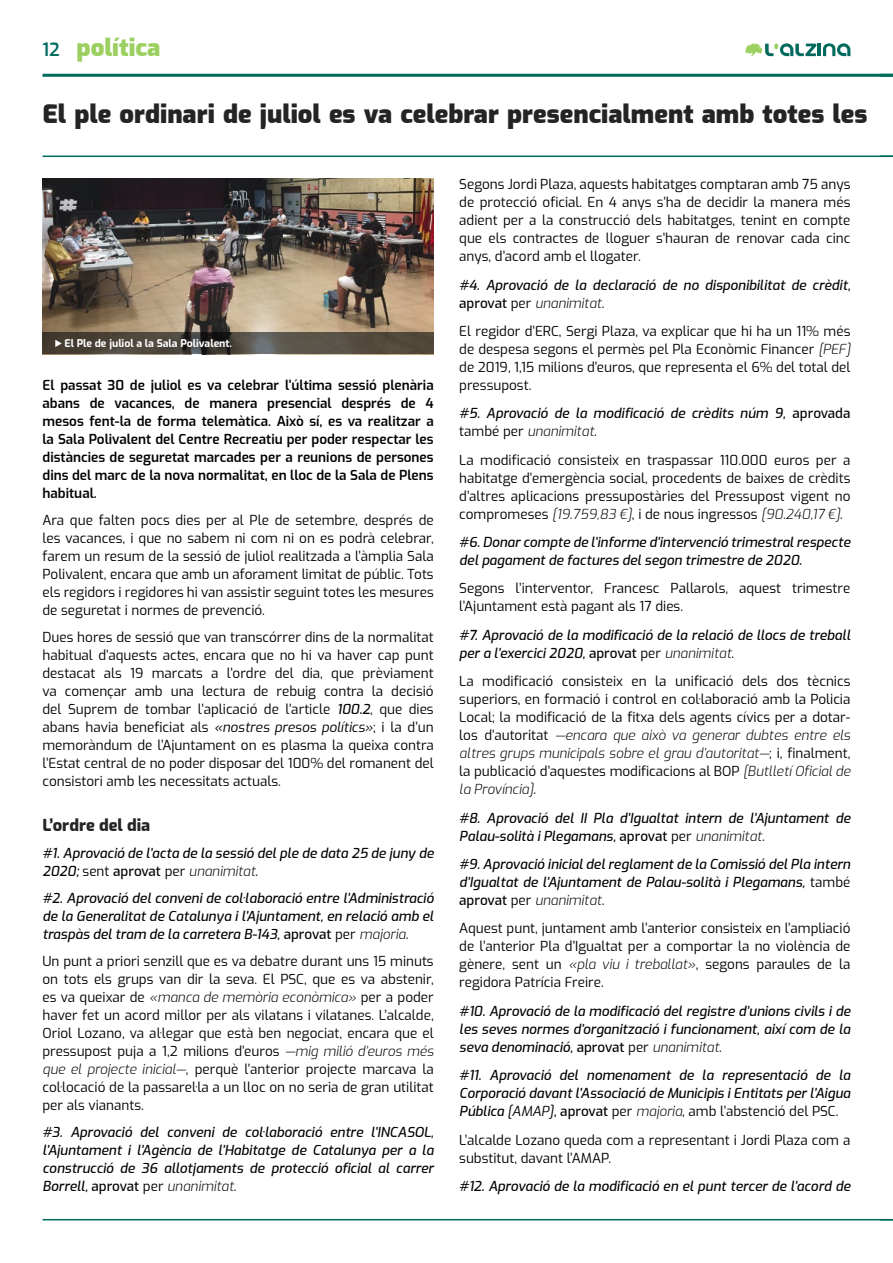
<style>
.page{position:relative;width:893px;height:1263px;background:#fff}
.page>*{position:absolute;margin:0;border:0;box-sizing:border-box;transform-origin:0 0}
.t1{font:900 25.5px "Exo";color:#242424}
.t2{font:900 24px "Exo";color:#9bd060}
.t3{font:600 18px "Exo";color:#006a5c}
.PH2{font:800 16.5px "Exo";color:#242424}
.t4{font:13.5px/18px "Exo";color:#000;text-align:justify}
.t5{font:italic 500 13.5px/18px "Exo";color:#000}
.t6{font:600 13.5px/18px "Exo";color:#000;text-align:justify}
.t7{font:700 10.5px "Exo";color:#fff}
.s1{font-weight:500;font-style:italic}
.s2{font-style:italic}
.s3{font-weight:400;font-style:normal}
.s4{font-style:normal}
.s5{font-weight:300}
.s6{font-weight:300;font-style:italic}
.s7{font-weight:400}
</style>
<div class="page">
<svg style="left:745px;top:43px;width:105px;height:13px"></svg>
<hr style="left:43px;top:74px;width:850px;height:3px;background:#006a5c">
<hr style="left:43px;top:156px;width:850px;height:1px;background:#006a5c">
<hr style="left:43px;top:1219px;width:850px;height:1px;background:#006a5c">
<img style="left:43px;top:179px;width:391px;height:154px">
<svg style="left:43px;top:333px;width:391px;height:21px;background:#4d473e"></svg>
<svg style="left:55px;top:340px;width:7px;height:7px"></svg>
<p class="t3" style="left:43px;top:36px;width:19px">12</p>
<p class="t2" style="left:77px;top:29px;width:86px">política</p>
<h1 class="t1" style="left:43px;top:94px;width:826px">El ple ordinari de juliol es va celebrar presencialment amb totes les</h1>
<p class="t7" style="left:64px;top:335px;width:169px">El Ple de juliol a la Sala Polivalent.</p>
<p class="t6" style="left:43px;top:375px;width:393px">El passat 30 de juliol es va celebrar l’última sessió plenària abans de vacances, de manera presencial després de 4 mesos fent-la de forma telemàtica. Això sí, es va realitzar a la Sala Polivalent del Centre Recreatiu per poder respectar les distàncies de seguretat marcades per a reunions de persones dins del marc de la nova normalitat, en lloc de la Sala de Plens habitual.</p>
<p class="t4" style="left:43px;top:510px;width:393px">Ara que falten pocs dies per al Ple de setembre, després de les vacances, i que no sabem ni com ni on es podrà celebrar, farem un resum de la sessió de juliol realitzada a l’àmplia Sala Polivalent, encara que amb un aforament limitat de públic. Tots els regidors i regidores hi van assistir seguint totes les mesures de seguretat i normes de prevenció.</p>
<p class="t4" style="left:43px;top:627px;width:393px">Dues hores de sessió que van transcórrer dins de la normalitat habitual d’aquests actes, encara que no hi va haver cap punt destacat als 19 marcats a l’ordre del dia, que prèviament va començar amb una lectura de rebuig contra la decisió del Suprem de tombar l’aplicació de l’article <span class="s1">100.2</span>, que dies abans havia beneficiat als <span class="s2">«nostres presos polítics»</span>; i la d’un memoràndum de l’Ajuntament on es plasma la queixa contra l’Estat central de no poder disposar del 100% del romanent del consistori amb les necessitats actuals.</p>
<p class="PH2" style="left:43px;top:812px;width:109px">L’ordre del dia</p>
<p class="t5" style="left:43px;top:843px;width:393px">#1. Aprovació de l’acta de la sessió del ple de data 25 de juny de<br>2020; <span class="s3">sent</span> <span class="s4">aprovat</span> <span class="s3">per</span> <span class="s5">unanimitat</span><span class="s3">.</span></p>
<p class="t5" style="left:43px;top:888px;width:393px;text-align:justify">#2. Aprovació del conveni de col·laboració entre l’Administració de la Generalitat de Catalunya i l’Ajuntament, en relació amb el traspàs del tram de la carretera B-143, <span class="s4">aprovat</span> <span class="s3">per</span> <span class="s5">majoria</span><span class="s3">.</span></p>
<p class="t4" style="left:43px;top:951px;width:393px">Un punt a priori senzill que es va debatre durant uns 15 minuts on tots els grups van dir la seva. El PSC, que es va abstenir, es va queixar de <span class="s6">«manca de memòria econòmica»</span> per a poder haver fet un acord millor per als vilatans i vilatanes. L’alcalde, Oriol Lozano, va al·legar que està ben negociat, encara que el pressupost puja a 1,2 milions d’euros <span class="s6">—mig milió d’euros més que el projecte inicial—</span>, perquè l’anterior projecte marcava la col·locació de la passarel·la a un lloc on no seria de gran utilitat per als vianants.</p>
<p class="t5" style="left:43px;top:1122px;width:393px;text-align:justify">#3. Aprovació del conveni de col·laboració entre l’INCASOL, l’Ajuntament i l’Agència de l’Habitatge de Catalunya per a la construcció de 36 allotjaments de protecció oficial al carrer Borrell, <span class="s4">aprovat</span> <span class="s3">per</span> <span class="s5">unanimitat</span><span class="s3">.</span></p>
<p class="t4" style="left:459px;top:175px;width:393px">Segons Jordi Plaza, aquests habitatges comptaran amb 75 anys de protecció oficial. En 4 anys s’ha de decidir la manera més adient per a la construcció dels habitatges, tenint en compte que els contractes de lloguer s’hauran de renovar cada cinc anys, d’acord amb el llogater.</p>
<p class="t5" style="left:459px;top:275px;width:393px">#4. Aprovació de la declaració de no disponibilitat de crèdit, <span class="s4">aprovat</span> <span class="s3">per</span> <span class="s5">unanimitat</span><span class="s3">.</span></p>
<p class="t4" style="left:459px;top:321px;width:393px">El regidor d’ERC, Sergi Plaza, va explicar que hi ha un 11% més de despesa segons el permès pel Pla Econòmic Financer <span class="s6">[PEF] </span>de 2019, 1,15 milions d’euros, que representa el 6% del total del pressupost.</p>
<p class="t5" style="left:459px;top:404px;width:393px">#5. Aprovació de la modificació de crèdits núm 9, <span class="s4">aprovada </span><span class="s3">també per</span> <span class="s5">unanimitat</span><span class="s3">.</span></p>
<p class="t4" style="left:459px;top:450px;width:393px">La modificació consisteix en traspassar 110.000 euros per a habitatge d’emergència social, procedents de baixes de crèdits d’altres aplicacions pressupostàries del Pressupost vigent no compromeses <span class="s6">[19.759,83 €]</span>, i de nous ingressos <span class="s6">[90.240,17 €]</span>.</p>
<p class="t5" style="left:459px;top:532px;width:393px">#6. Donar compte de l’informe d’intervenció trimestral respecte del pagament de factures del segon trimestre de 2020.</p>
<p class="t4" style="left:459px;top:579px;width:393px">Segons l’interventor, Francesc Pallarols, aquest trimestre l’Ajuntament està pagant als 17 dies.</p>
<p class="t5" style="left:459px;top:625px;width:393px">#7. Aprovació de la modificació de la relació de llocs de treball per a l’exercici 2020, <span class="s4">aprovat</span> <span class="s3">per</span> <span class="s5">unanimitat</span><span class="s3">.</span></p>
<p class="t4" style="left:459px;top:671px;width:393px">La modificació consisteix en la unificació dels dos tècnics superiors, en formació i control en col·laboració amb la Policia Local; la modificació de la fitxa dels agents cívics per a dotar&shy;los d’autoritat <span class="s6">—encara que això va generar dubtes entre els altres grups municipals sobre el grau d’autoritat—</span>; i, finalment, la publicació d’aquestes modificacions al BOP <span class="s6">[Butlletí Oficial de la Província]</span>.</p>
<p class="t5" style="left:459px;top:808px;width:393px">#8. Aprovació del II Pla d’Igualtat intern de l’Ajuntament de<br>Palau-solità i Plegamans, <span class="s4">aprovat</span> <span class="s3">per</span> <span class="s5">unanimitat</span><span class="s3">.</span></p>
<p class="t5" style="left:459px;top:854px;width:393px;text-align:justify">#9. Aprovació inicial del reglament de la Comissió del Pla intern d’Igualtat de l’Ajuntament de Palau-solità i Plegamans, <span class="s3">també </span><span class="s4">aprovat</span> <span class="s3">per</span> <span class="s5">unanimitat</span><span class="s3">.</span></p>
<p class="t4" style="left:459px;top:919px;width:393px">Aquest punt, juntament amb l’anterior consisteix en l’ampliació de l’anterior Pla d’Igualtat per a comportar la no violència de gènere, sent un <span class="s6">«pla viu i treballat»</span>, segons paraules de la regidora Patrícia Freire.</p>
<p class="t5" style="left:459px;top:1001px;width:393px;text-align:justify">#10. Aprovació de la modificació del registre d’unions civils i de les seves normes d’organització i funcionament, així com de la seva denominació, <span class="s4">aprovat</span> <span class="s3">per</span> <span class="s5">unanimitat</span><span class="s3">.</span></p>
<p class="t5" style="left:459px;top:1065px;width:393px;text-align:justify">#11. Aprovació del nomenament de la representació de la Corporació davant l’Associació de Municipis i Entitats per l’Aigua Pública <span class="s7">[AMAP]</span>, <span class="s4">aprovat</span> <span class="s3">per</span> <span class="s5">majoria</span><span class="s3">, amb l’abstenció del PSC.</span></p>
<p class="t4" style="left:459px;top:1130px;width:393px">L’alcalde Lozano queda com a representant i Jordi Plaza com a substitut, davant l’AMAP.</p>
<p class="t5" style="left:459px;top:1176px;width:393px">#12. Aprovació de la modificació en el punt tercer de l’acord de</p>
</div>
